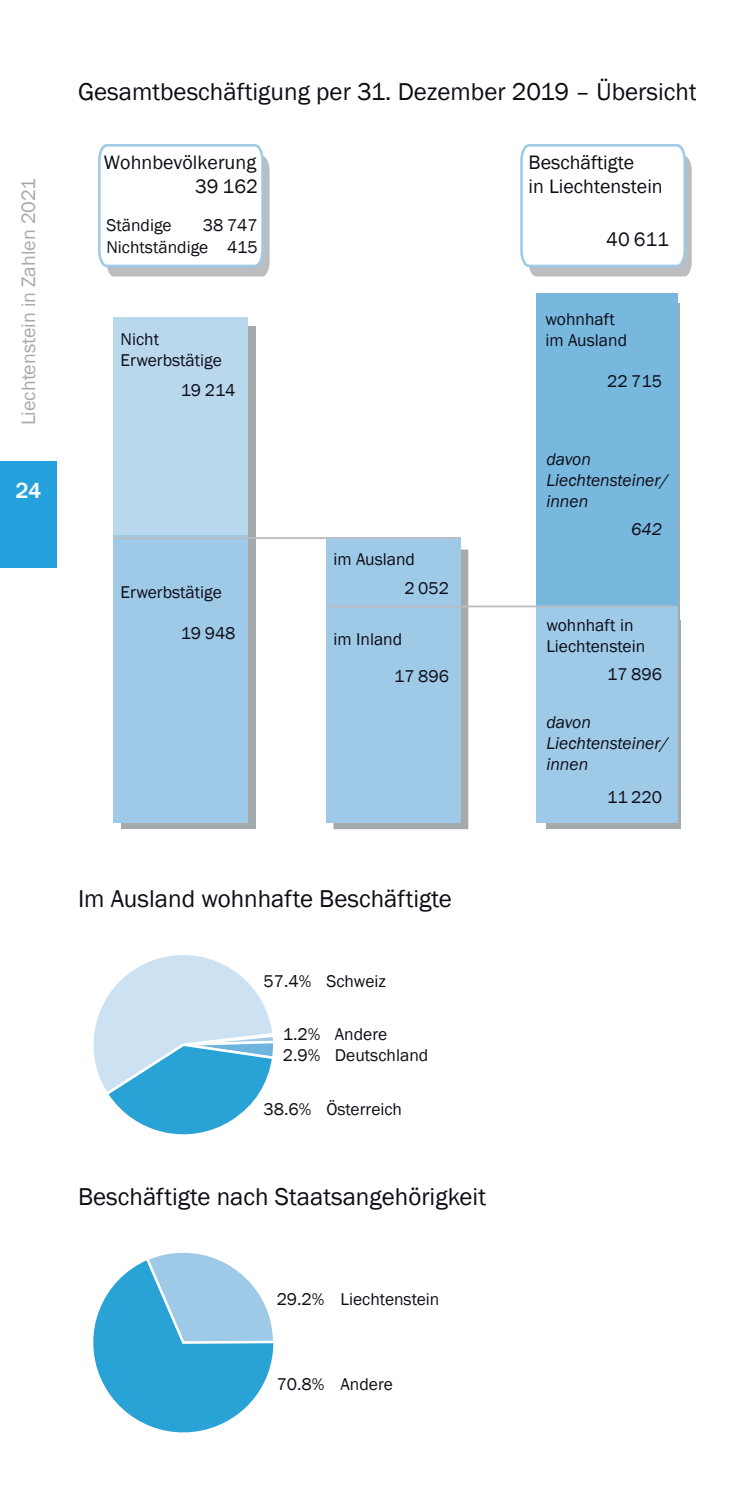
<style>
.page{position:relative;width:745px;height:1489px;background:#fff}
.page>*{position:absolute;margin:0;border:0;box-sizing:border-box;transform-origin:0 0}
.t1{font:25px "Franklin Gothic";color:#0d0d17}
.t2{font:500 22.5px "Franklin Gothic";color:#fff}
.t3{font:20px/24px "Franklin Gothic";color:#0d0d17}
.t4{font:20px "Franklin Gothic";color:#a7a9ac}
.t5{font:17.5px/21px "Franklin Gothic";color:#0d0d17}
.t6{font:italic 17.5px/21px "Franklin Gothic";color:#0d0d17}
.s1{color:#000}
</style>
<div class="page">
<div style="left:0;top:461px;width:57px;height:106px;background:#25a2dd"></div>
<svg style="left:93px;top:955px;width:180px;height:180px"></svg>
<svg style="left:93px;top:1252px;width:181px;height:181px"></svg>
<div style="left:535px;top:293px;width:142px;height:323px;background:#78b8df"></div>
<svg style="left:98px;top:144px;width:171px;height:132px"></svg>
<svg style="left:546px;top:620px;width:134px;height:209px;background:#a3b0b8"></svg>
<div style="left:535px;top:606px;width:142px;height:216px;background:#9ec9e7"></div>
<div style="left:120px;top:326px;width:135px;height:234px;background:#a5aaac"></div>
<div style="left:113px;top:317px;width:135px;height:219px;background:#b9d7ed"></div>
<div style="left:120px;top:560px;width:135px;height:269px;background:#a5aaac"></div>
<div style="left:113px;top:535px;width:135px;height:287px;background:#9ec9e7"></div>
<div style="left:333px;top:549px;width:135px;height:280px;background:#a5aaac"></div>
<div style="left:326px;top:537px;width:135px;height:285px;background:#9ec9e7"></div>
<hr style="left:326px;top:605px;width:347px;height:2px;background:#bbbdc0">
<hr style="left:113px;top:537px;width:347px;height:2px;background:#bbbdc0">
<svg style="left:520px;top:144px;width:171px;height:132px"></svg>
<p class="t4" style="left:16px;top:425px;width:249px;rotate:-90deg">Liechtenstein in Zahlen 2021</p>
<p class="t2" style="left:15px;top:476px;width:27px">24</p>
<h1 class="t1" style="left:78px;top:76px;width:619px">Gesamtbeschäftigung per 31. Dezember 2019 <span class="s1">–</span> Übersicht</h1>
<p class="t3" style="left:104px;top:151px;width:154px">Wohnbevölkerung</p>
<p class="t3" style="left:528px;top:151px;width:136px">Beschäftigte<br>in Liechtenstein</p>
<p class="t3" style="left:195px;top:175px;width:64px">39 162</p>
<p class="t5" style="left:203px;top:214px;width:56px;line-height:22px;text-align:right">38 747<br>415</p>
<p class="t5" style="left:106px;top:215px;width:67px">Ständige</p>
<p class="t3" style="left:606px;top:228px;width:64px">40 611</p>
<p class="t5" style="left:106px;top:237px;width:103px">Nichtständige</p>
<p class="t5" style="left:120px;top:329px;width:103px">Nicht<br>Erwerbstätige</p>
<p class="t5" style="left:181px;top:379px;width:56px">19 214</p>
<p class="t5" style="left:120px;top:582px;width:103px">Erwerbstätige</p>
<p class="t5" style="left:181px;top:622px;width:56px">19 948</p>
<p class="t5" style="left:333px;top:549px;width:83px">im Ausland</p>
<p class="t5" style="left:404px;top:577px;width:46px">2 052</p>
<p class="t5" style="left:333px;top:629px;width:70px">im Inland</p>
<p class="t5" style="left:394px;top:665px;width:56px">17 896</p>
<h1 class="t1" style="left:78px;top:883px;width:375px">Im Ausland wohnhafte Beschäftigte</h1>
<p class="t5" style="left:263px;top:971px;width:49px">57.4%</p>
<p class="t5" style="left:326px;top:971px;width:61px">Schweiz</p>
<p class="t5" style="left:282px;top:1023px;width:39px">1.2%</p>
<p class="t5" style="left:282px;top:1044px;width:39px">2.9%</p>
<p class="t5" style="left:335px;top:1023px;width:54px">Andere</p>
<p class="t5" style="left:335px;top:1044px;width:95px">Deutschland</p>
<p class="t5" style="left:263px;top:1099px;width:49px">38.6%</p>
<p class="t5" style="left:326px;top:1099px;width:77px">Österreich</p>
<h1 class="t1" style="left:78px;top:1180px;width:409px">Beschäftigte nach Staatsangehörigkeit</h1>
<p class="t5" style="left:276px;top:1288px;width:49px">29.2%</p>
<p class="t5" style="left:340px;top:1288px;width:100px">Liechtenstein</p>
<p class="t5" style="left:276px;top:1373px;width:49px">70.8%</p>
<p class="t5" style="left:340px;top:1373px;width:54px">Andere</p>
<p class="t5" style="left:545px;top:309px;width:83px">wohnhaft im Ausland</p>
<p class="t5" style="left:606px;top:371px;width:56px">22 715</p>
<p class="t6" style="left:546px;top:448px;width:124px">davon<br>Liechtensteiner/ innen</p>
<p class="t6" style="left:630px;top:518px;width:32px">642</p>
<p class="t5" style="left:546px;top:615px;width:100px">wohnhaft in<br>Liechtenstein</p>
<p class="t5" style="left:606px;top:664px;width:56px">17 896</p>
<p class="t6" style="left:546px;top:712px;width:124px">davon<br>Liechtensteiner/ innen</p>
<p class="t5" style="left:606px;top:787px;width:56px">11 220</p>
</div>
